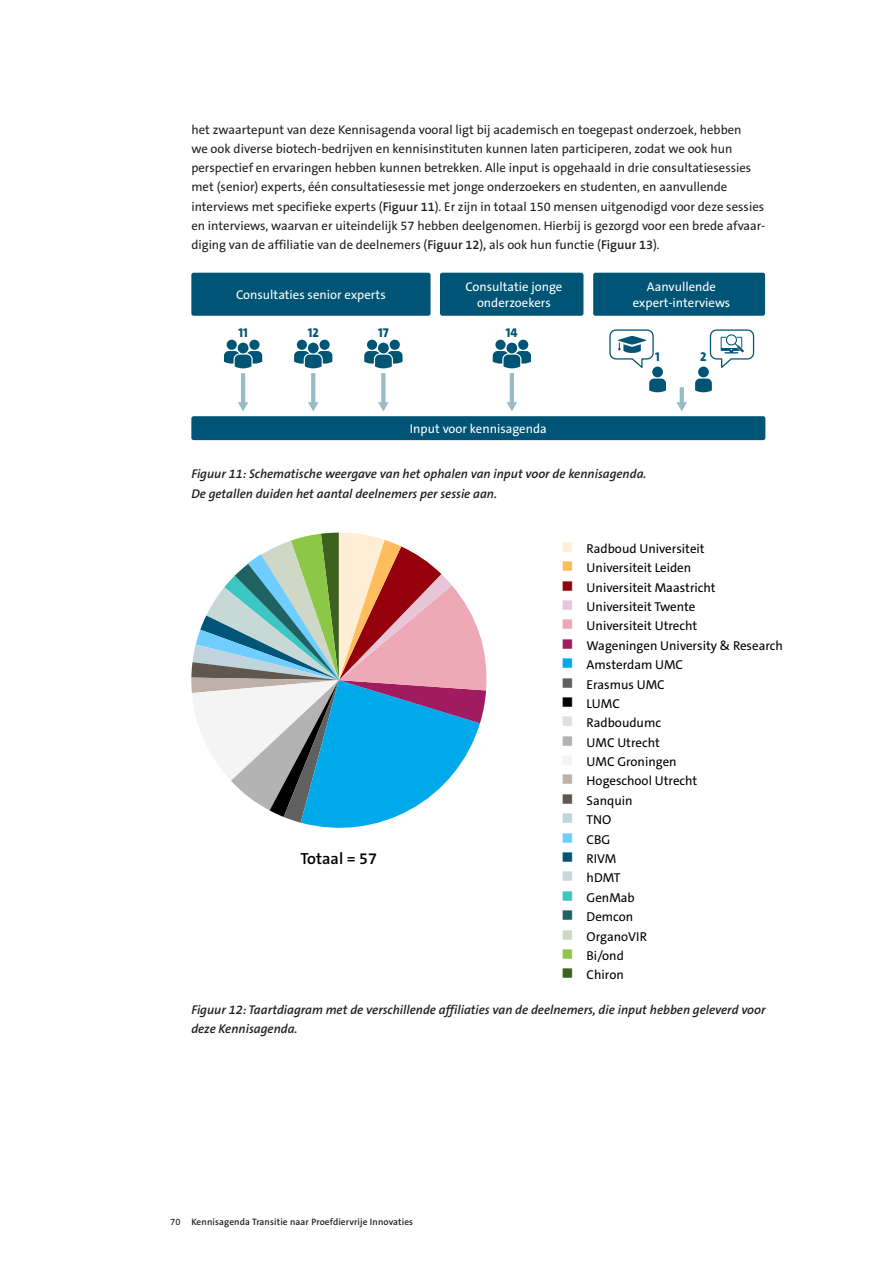
<style>
.page{position:relative;width:893px;height:1263px;background:#fff}
.page>*{position:absolute;margin:0;border:0;box-sizing:border-box;transform-origin:0 0}
.t1{font:600 16.2px "The Sans B6";color:#000}
.t2{font:200 12.9px "The Sans Var C4 s";color:#000}
.P-Broodtekst{font:12.75px/19.2px "The Sans B5 Plain";color:#231f20}
.P-Broodtekst-2{font:italic 600 12.75px/19.2px "The Sans B6";color:#231f20}
.t3{font:12.75px/15.3px "The Sans B5 Plain";color:#fff;text-align:center}
.t4{font:200 12.75px "The Sans Var C4 s";color:#005576}
.t5{font:600 9.3px "The Sans B6";letter-spacing:.01em;color:#231f20}
.s1{font-family:"The Sans B6";font-weight:600}
.s2{color:#ffeed6}
.s3{color:#ffbd5d}
.s4{color:#95000d}
.s5{color:#e8c6d7}
.s6{color:#efa8b6}
.s7{color:#a11b61}
.s8{color:#00aaea}
.s9{color:#606060}
.s10{color:#dfdfdf}
.s11{color:#b3b3b3}
.s12{color:#f4f4f4}
.s13{color:#bdb1a9}
.s14{color:#60574f}
.s15{color:#bfd4dd}
.s16{color:#6fcdff}
.s17{color:#005576}
.s18{color:#c7d8d7}
.s19{color:#3bc6c4}
.s20{color:#1e6261}
.s21{color:#cfd8c7}
.s22{color:#8dc748}
.s23{color:#3d621e}
.s24{font-family:"The Sans B5 Plain";font-weight:400}
</style>
<div class="page">
<div style="left:191px;top:273px;width:240px;height:43px;background:#005576;border-radius:2px"></div>
<div style="left:440px;top:273px;width:143px;height:43px;background:#005576;border-radius:2px"></div>
<div style="left:593px;top:273px;width:172px;height:43px;background:#005576;border-radius:2px"></div>
<div style="left:191px;top:416px;width:574px;height:24px;background:#005576;border-radius:2px"></div>
<hr style="left:510px;top:373px;width:4px;height:31px;background:#99bbc8">
<svg style="left:507px;top:402px;width:10px;height:9px"></svg>
<hr style="left:311px;top:373px;width:4px;height:31px;background:#99bbc8">
<svg style="left:308px;top:402px;width:11px;height:9px"></svg>
<hr style="left:241px;top:373px;width:4px;height:31px;background:#99bbc8">
<svg style="left:238px;top:402px;width:10px;height:9px"></svg>
<div style="left:381px;top:373px;width:5px;height:31px;background:#99bbc8"></div>
<svg style="left:378px;top:402px;width:11px;height:9px"></svg>
<hr style="left:680px;top:387px;width:4px;height:17px;background:#99bbc8">
<svg style="left:676px;top:402px;width:11px;height:9px"></svg>
<div style="left:249px;top:340px;width:11px;height:10px;background:#005576;border-radius:50%"></div>
<div style="left:227px;top:340px;width:10px;height:10px;background:#005576;border-radius:50%"></div>
<div style="left:238px;top:343px;width:10px;height:10px;background:#005576;border-radius:50%"></div>
<svg style="left:224px;top:351px;width:38px;height:17px"></svg>
<div style="left:320px;top:340px;width:10px;height:10px;background:#005576;border-radius:50%"></div>
<div style="left:297px;top:340px;width:10px;height:10px;background:#005576;border-radius:50%"></div>
<div style="left:308px;top:343px;width:11px;height:10px;background:#005576;border-radius:50%"></div>
<svg style="left:294px;top:351px;width:38px;height:17px"></svg>
<div style="left:390px;top:340px;width:10px;height:10px;background:#005576;border-radius:50%"></div>
<div style="left:367px;top:340px;width:10px;height:10px;background:#005576;border-radius:50%"></div>
<div style="left:378px;top:343px;width:11px;height:10px;background:#005576;border-radius:50%"></div>
<svg style="left:364px;top:351px;width:39px;height:17px"></svg>
<div style="left:518px;top:340px;width:10px;height:10px;background:#005576;border-radius:50%"></div>
<div style="left:495px;top:340px;width:11px;height:10px;background:#005576;border-radius:50%"></div>
<div style="left:506px;top:343px;width:11px;height:10px;background:#005576;border-radius:50%"></div>
<svg style="left:493px;top:351px;width:38px;height:17px"></svg>
<div style="left:652px;top:367px;width:11px;height:10px;background:#005576;border-radius:50%"></div>
<svg style="left:649px;top:379px;width:17px;height:13px"></svg>
<div style="left:698px;top:367px;width:11px;height:10px;background:#005576;border-radius:50%"></div>
<svg style="left:695px;top:379px;width:17px;height:13px"></svg>
<svg style="left:609px;top:329px;width:45px;height:41px"></svg>
<svg style="left:709px;top:329px;width:46px;height:39px"></svg>
<svg style="left:191px;top:533px;width:296px;height:295px"></svg>
<p class="P-Broodtekst" style="left:191px;top:121px;width:575px">het zwaartepunt van deze Kennisagenda vooral ligt bij academisch en toegepast onderzoek, hebben<br>we ook diverse biotech-bedrijven en kennisinstituten kunnen laten participeren, zodat we ook hun perspectief en ervaringen hebben kunnen betrekken. Alle input is opgehaald in drie consultatiesessies met (senior) experts, één consultatiesessie met jonge onderzoekers en studenten, en aanvullende interviews met specifieke experts (<span class="s1">Figuur 11</span>). Er zijn in totaal 150 mensen uitgenodigd voor deze sessies en interviews, waarvan er uiteindelijk 57 hebben deelgenomen. Hierbij is gezorgd voor een brede afvaar&shy;diging van de affiliatie van de deelnemers (<span class="s1">Figuur 12</span>)<span class="s1">,</span> als ook hun functie (<span class="s1">Figuur 13</span>).</p>
<p class="t3" style="left:236px;top:287px;width:151px">Consultaties senior experts</p>
<p class="t3" style="left:465px;top:280px;width:99px">Consultatie jonge onderzoekers</p>
<p class="t3" style="left:633px;top:280px;width:99px">Aanvullende expert-interviews</p>
<p class="t4" style="left:238px;top:324px;width:11px">11</p>
<p class="t4" style="left:308px;top:324px;width:13px">12</p>
<p class="t4" style="left:378px;top:324px;width:12px">17</p>
<p class="t4" style="left:506px;top:324px;width:13px">14</p>
<p class="t4" style="left:655px;top:348px;width:6px">1</p>
<p class="t4" style="left:700px;top:348px;width:8px">2</p>
<p class="t3" style="left:410px;top:421px;width:138px">Input voor kennisagenda</p>
<p class="P-Broodtekst-2" style="left:191px;top:465px;width:457px">Figuur 11: Schematische weergave van het ophalen van input voor de kennisagenda.<br>De getallen duiden het aantal deelnemers per sessie aan.</p>
<p class="t1" style="left:300px;top:850px;width:78px">Totaal = 57</p>
<p class="t2" style="left:562px;top:540px;width:145px"><span class="s2">■</span> Radboud Universiteit</p>
<p class="t2" style="left:562px;top:560px;width:131px"><span class="s3">■</span> Universiteit Leiden</p>
<p class="t2" style="left:562px;top:579px;width:156px"><span class="s4">■</span> Universiteit Maastricht</p>
<p class="t2" style="left:562px;top:598px;width:135px"><span class="s5">■</span> Universiteit Twente</p>
<p class="t2" style="left:562px;top:618px;width:137px"><span class="s6">■</span> Universiteit Utrecht</p>
<p class="t2" style="left:562px;top:637px;width:223px"><span class="s7">■</span> Wageningen University &amp; Research</p>
<p class="t2" style="left:562px;top:656px;width:123px"><span class="s8">■</span> Amsterdam UMC</p>
<p class="t2" style="left:562px;top:676px;width:105px"><span class="s9">■</span> Erasmus UMC</p>
<p class="t2" style="left:562px;top:695px;width:60px">■ LUMC</p>
<p class="t2" style="left:562px;top:715px;width:101px"><span class="s10">■</span> Radboudumc</p>
<p class="t2" style="left:562px;top:734px;width:100px"><span class="s11">■</span> UMC Utrecht</p>
<p class="t2" style="left:562px;top:753px;width:117px"><span class="s12">■</span> UMC Groningen</p>
<p class="t2" style="left:562px;top:773px;width:137px"><span class="s13">■</span> Hogeschool Utrecht</p>
<p class="t2" style="left:562px;top:792px;width:72px"><span class="s14">■</span> Sanquin</p>
<p class="t2" style="left:562px;top:811px;width:51px"><span class="s15">■</span> TNO</p>
<p class="t2" style="left:562px;top:831px;width:50px"><span class="s16">■</span> CBG</p>
<p class="t2" style="left:562px;top:850px;width:56px"><span class="s17">■</span> RIVM</p>
<p class="t2" style="left:562px;top:870px;width:60px"><span class="s18">■</span> hDMT</p>
<p class="t2" style="left:562px;top:889px;width:75px"><span class="s19">■</span> GenMab</p>
<p class="t2" style="left:562px;top:908px;width:73px"><span class="s20">■</span> Demcon</p>
<p class="t2" style="left:562px;top:928px;width:87px"><span class="s21">■</span> OrganoVIR</p>
<p class="t2" style="left:562px;top:947px;width:64px"><span class="s22">■</span> Bi/ond</p>
<p class="t2" style="left:562px;top:966px;width:64px"><span class="s23">■</span> Chiron</p>
<p class="P-Broodtekst-2" style="left:191px;top:1001px;width:576px">Figuur 12: Taartdiagram met de verschillende affiliaties van de deelnemers, die input hebben geleverd voor deze Kennisagenda.</p>
<p class="t5" style="left:170px;top:1217px;width:245px"><span class="s24">70</span> Kennisagenda Transitie naar Proefdiervrije Innovaties</p>
</div>
